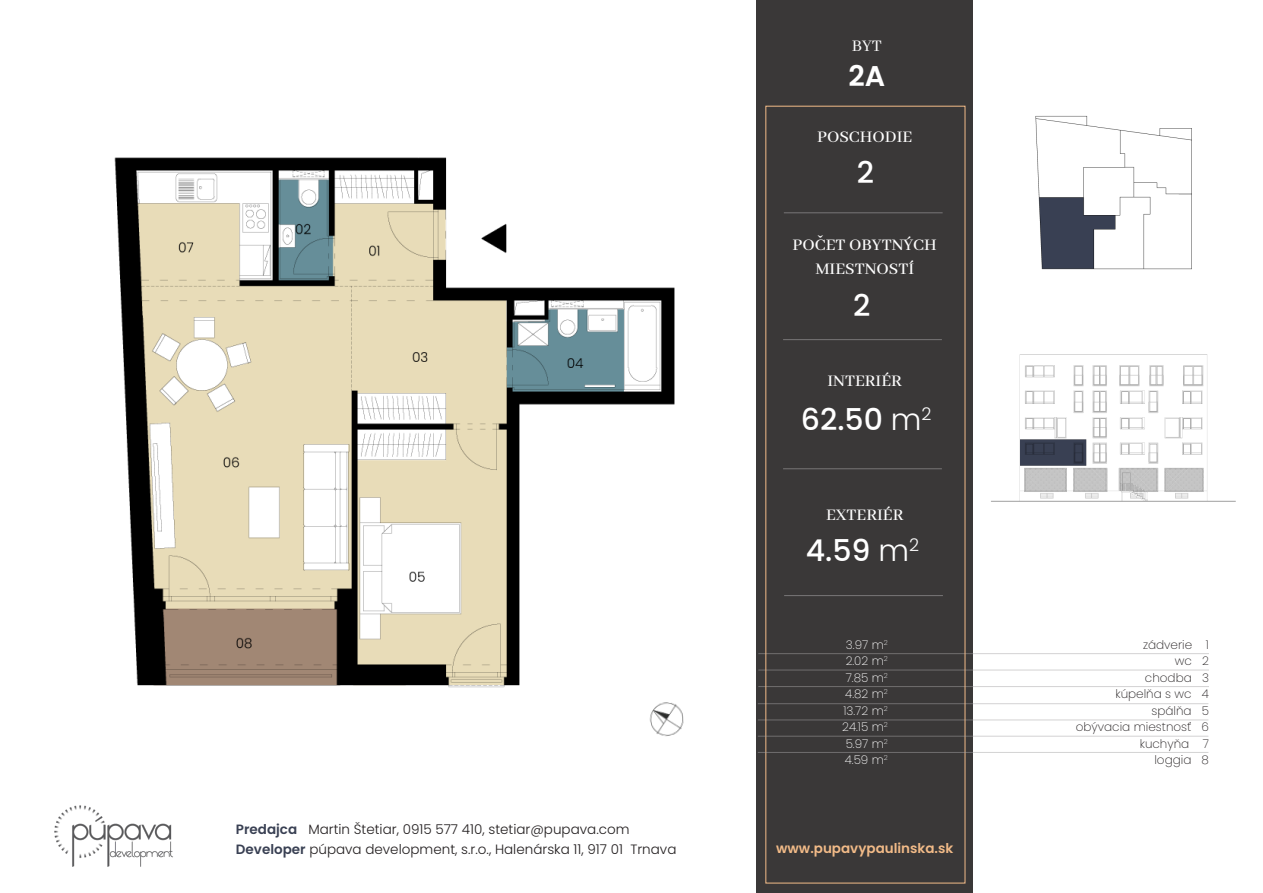
<style>
.page{position:relative;width:1263px;height:893px;background:#fff}
.page>*{position:absolute;margin:0;border:0;box-sizing:border-box;transform-origin:0 0}
.t1{font:500 30px "Poppins";color:#fff}
.t2{font:600 28.5px "Poppins";color:#fff}
.t3{font:500 18px/24px "Abhaya Libre";color:#fff;text-align:center}
.t4{font:18px "Abhaya Libre";color:#fff}
.t5{font:300 13.5px "Poppins";color:#231f20}
.t6{font:600 13.5px "Poppins";color:#f2bb88}
.t7{font:200 12px "Poppins";color:#231f20}
.t8{font:200 12px "Poppins";color:#fff}
.s1{font-weight:300}
.s2{font-weight:600;color:#394053}
</style>
<div class="page">
<div style="left:756px;top:0;width:217px;height:893px;background:#3a3838"></div>
<hr style="left:758px;top:653px;width:451px;height:1px;background:#a7a5a6">
<hr style="left:758px;top:670px;width:451px;height:1px;background:#a7a5a6">
<hr style="left:758px;top:686px;width:451px;height:1px;background:#a7a5a6">
<hr style="left:758px;top:703px;width:450px;height:1px;background:#a7a5a6">
<hr style="left:758px;top:720px;width:450px;height:1px;background:#a7a5a6">
<img style="left:54px;top:805px;width:119px;height:62px">
<hr style="left:784px;top:212px;width:159px;height:1px;background:#787677">
<hr style="left:783px;top:468px;width:159px;height:1px;background:#787677">
<hr style="left:783px;top:339px;width:159px;height:1px;background:#787677">
<hr style="left:784px;top:595px;width:159px;height:1px;background:#787677">
<hr style="left:758px;top:736px;width:450px;height:1px;background:#a7a5a6">
<hr style="left:758px;top:752px;width:450px;height:1px;background:#a7a5a6">
<img style="left:114px;top:157px;width:570px;height:580px">
<img style="left:1035px;top:115px;width:157px;height:155px">
<img style="left:991px;top:354px;width:245px;height:148px">
<h3 class="t4" style="left:852px;top:36px;width:32px">BYT</h3>
<p class="t2" style="left:848px;top:60px;width:38px">2A</p>
<h3 class="t3" style="left:817px;top:125px;width:97px">POSCHODIE</h3>
<p class="t1" style="left:857px;top:155px;width:19px">2</p>
<h3 class="t3" style="left:793px;top:233px;width:146px">POČET OBYTNÝCH<br>MIESTNOSTÍ</h3>
<p class="t1" style="left:853px;top:288px;width:19px">2</p>
<h3 class="t3" style="left:827px;top:369px;width:76px">INTERIÉR</h3>
<p class="t1" style="left:801px;top:402px;width:132px">62.50 <span class="s1">m</span><sup>2</sup></p>
<h3 class="t3" style="left:826px;top:503px;width:79px">EXTERIÉR</h3>
<p class="t1" style="left:806px;top:533px;width:115px">4.59 <span class="s1">m</span><sup>2</sup></p>
<p class="t5" style="left:236px;top:821px;width:395px"><span class="s2">Predajca</span> Martin Štetiar, 0915 577 410, stetiar@pupava.com</p>
<p class="t8" style="left:846px;top:638px;width:43px">3.97 m<sup>2</sup></p>
<p class="t8" style="left:846px;top:654px;width:44px">2.02 m<sup>2</sup></p>
<p class="t8" style="left:846px;top:671px;width:44px">7.85 m<sup>2</sup></p>
<p class="t8" style="left:845px;top:687px;width:44px">4.82 m<sup>2</sup></p>
<p class="t8" style="left:843px;top:704px;width:46px">13.72 m<sup>2</sup></p>
<p class="t8" style="left:842px;top:720px;width:47px">24.15 m<sup>2</sup></p>
<p class="t8" style="left:846px;top:737px;width:44px">5.97 m<sup>2</sup></p>
<p class="t8" style="left:845px;top:753px;width:45px">4.59 m<sup>2</sup></p>
<p class="t5" style="left:236px;top:841px;width:442px"><span class="s2">Developer</span> púpava development, s.r.o., Halenárska 11, 917 01 Trnava</p>
<p class="t6" style="left:776px;top:841px;width:179px">www.pupavypaulinska.sk</p>
<p class="t7" style="left:1143px;top:638px;width:67px">zádverie 1</p>
<p class="t7" style="left:1175px;top:654px;width:36px">wc 2</p>
<p class="t7" style="left:1145px;top:671px;width:66px">chodba 3</p>
<p class="t7" style="left:1115px;top:687px;width:95px">kúpelňa s wc 4</p>
<p class="t7" style="left:1151px;top:704px;width:59px">spálňa 5</p>
<p class="t7" style="left:1076px;top:720px;width:135px">obývacia miestnosť 6</p>
<p class="t7" style="left:1140px;top:737px;width:71px">kuchyňa 7</p>
<p class="t7" style="left:1154px;top:753px;width:56px">loggia 8</p>
</div>
